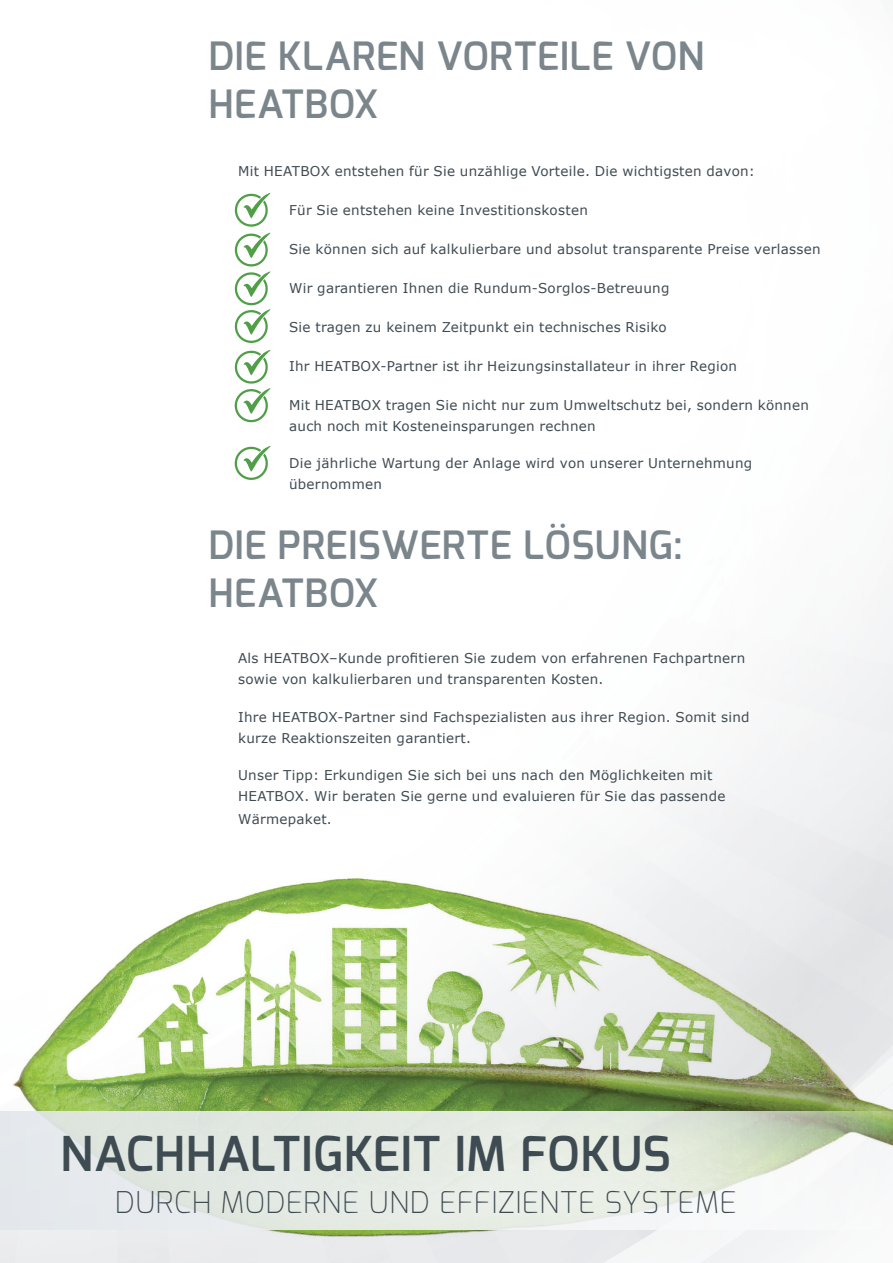
<style>
.page{position:relative;width:893px;height:1263px;background:#fff}
.page>*{position:absolute;margin:0;border:0;box-sizing:border-box;transform-origin:0 0}
.Etawatt_Bildtitel_fe{font:600 48px "Exo";letter-spacing:.01em;color:#3f4b52}
.Etawatt_Übertitel_2{font:600 39px/48px "Exo";letter-spacing:.015em;color:#7b868c}
.Etawatt_Bildtitel_Ex{font:200 30px "Exo";letter-spacing:.015em;color:#3f4b52}
.Etawatt_Aufzählung_m{font:13.5px/21px "Verdana";letter-spacing:.02em;color:#3f4b52}
</style>
<div class="page">
<img style="left:0;top:193px;width:893px;height:1070px">
<svg style="left:235px;top:193px;width:35px;height:34px"></svg>
<svg style="left:235px;top:233px;width:35px;height:110px"></svg>
<svg style="left:1px;top:1112px;width:892px;height:117px;background:#e4e9e3"></svg>
<svg style="left:235px;top:350px;width:36px;height:72px"></svg>
<svg style="left:235px;top:446px;width:36px;height:34px"></svg>
<p class="Etawatt_Übertitel_2" style="left:208px;top:32px;width:497px">DIE KLAREN VORTEILE VON<br>HEATBOX</p>
<p class="Etawatt_Aufzählung_m" style="left:238px;top:160px;width:518px">Mit HEATBOX entstehen für Sie unzählige Vorteile. Die wichtigsten davon:</p>
<p class="Etawatt_Aufzählung_m" style="left:289px;top:199px;width:300px">Für Sie entstehen keine Investitionskosten</p>
<p class="Etawatt_Aufzählung_m" style="left:289px;top:238px;width:533px">Sie können sich auf kalkulierbare und absolut transparente Preise verlassen</p>
<p class="Etawatt_Aufzählung_m" style="left:289px;top:277px;width:382px">Wir garantieren Ihnen die Rundum-Sorglos-Betreuung</p>
<p class="Etawatt_Aufzählung_m" style="left:289px;top:316px;width:379px">Sie tragen zu keinem Zeitpunkt ein technisches Risiko</p>
<p class="Etawatt_Aufzählung_m" style="left:289px;top:355px;width:449px">Ihr HEATBOX-Partner ist ihr Heizungsinstallateur in ihrer Region</p>
<p class="Etawatt_Aufzählung_m" style="left:289px;top:394px;width:521px">Mit HEATBOX tragen Sie nicht nur zum Umweltschutz bei, sondern können auch noch mit Kosteneinsparungen rechnen</p>
<p class="Etawatt_Aufzählung_m" style="left:289px;top:452px;width:465px">Die jährliche Wartung der Anlage wird von unserer Unternehmung übernommen</p>
<p class="Etawatt_Übertitel_2" style="left:208px;top:521px;width:476px">DIE PREISWERTE LÖSUNG:<br>HEATBOX</p>
<p class="Etawatt_Aufzählung_m" style="left:238px;top:647px;width:509px">Als HEATBOX–Kunde profitieren Sie zudem von erfahrenen Fachpartnern sowie von kalkulierbaren und transparenten Kosten.</p>
<p class="Etawatt_Aufzählung_m" style="left:238px;top:706px;width:513px">Ihre HEATBOX-Partner sind Fachspezialisten aus ihrer Region. Somit sind kurze Reaktionszeiten garantiert.</p>
<p class="Etawatt_Aufzählung_m" style="left:238px;top:764px;width:489px">Unser Tipp: Erkundigen Sie sich bei uns nach den Möglichkeiten mit<br>HEATBOX. Wir beraten Sie gerne und evaluieren für Sie das passende</p>
<p class="Etawatt_Aufzählung_m" style="left:238px;top:808px;width:95px">Wärmepaket.</p>
<p class="Etawatt_Bildtitel_fe" style="left:61px;top:1123px;width:612px">NACHHALTIGKEIT IM FOKUS</p>
<p class="Etawatt_Bildtitel_Ex" style="left:115px;top:1183px;width:623px">DURCH MODERNE UND EFFIZIENTE SYSTEME</p>
</div>
